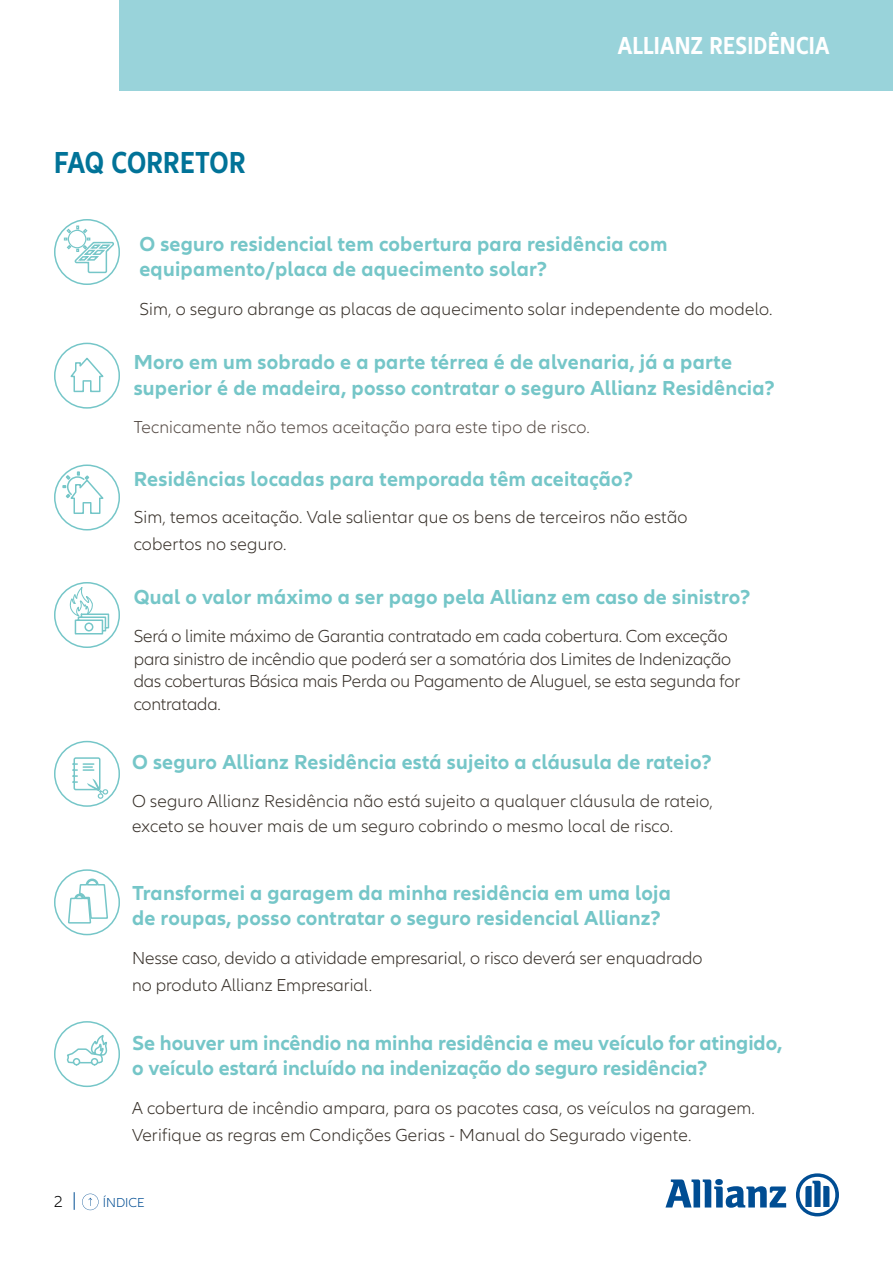
<style>
.page{position:relative;width:893px;height:1263px;background:#fff}
.page>*{position:absolute;margin:0;border:0;box-sizing:border-box;transform-origin:0 0}
.t1{font:700 condensed 31.5px "Allianz Neo";color:#017398}
.t2{font:700 condensed 25.5px "Allianz Neo";letter-spacing:.01em;color:#fff}
.t3{font:700 21px/25.2px "Allianz Neo";letter-spacing:.01em;color:#75c6c8}
.t4{font:300 18px/27px "Allianz Neo";color:#362f28}
.t5{font:300 18px "Allianz Neo";letter-spacing:.01em;color:#554b45}
.t6{font:300 16.5px "Allianz Neo";color:#000}
.t7{font:300 13.5px "Allianz Neo";color:#004d93}
</style>
<div class="page">
<svg style="left:665px;top:1179px;width:121px;height:29px"></svg>
<svg style="left:796px;top:1173px;width:43px;height:43px"></svg>
<div style="left:119px;top:0;width:774px;height:90px;background:#99d3da"></div>
<svg style="left:82px;top:1194px;width:17px;height:16px"></svg>
<svg style="left:74px;top:1192px;width:1px;height:18px"></svg>
<div style="left:54px;top:343px;width:66px;height:66px;border:2px solid #75c6c8;border-radius:50%"></div>
<svg style="left:70px;top:357px;width:34px;height:36px"></svg>
<div style="left:54px;top:464px;width:66px;height:66px;border:2px solid #75c6c8;border-radius:50%"></div>
<svg style="left:62px;top:464px;width:44px;height:50px"></svg>
<div style="left:54px;top:582px;width:66px;height:66px;border:2px solid #75c6c8;border-radius:50%"></div>
<svg style="left:69px;top:585px;width:41px;height:50px"></svg>
<div style="left:54px;top:741px;width:66px;height:66px;border:2px solid #75c6c8;border-radius:50%"></div>
<svg style="left:72px;top:757px;width:36px;height:42px"></svg>
<svg style="left:67px;top:877px;width:42px;height:49px"></svg>
<div style="left:54px;top:869px;width:66px;height:66px;border:2px solid #75c6c8;border-radius:50%"></div>
<div style="left:54px;top:1021px;width:66px;height:66px;border:2px solid #75c6c8;border-radius:50%"></div>
<svg style="left:66px;top:1035px;width:42px;height:31px"></svg>
<div style="left:54px;top:219px;width:66px;height:66px;border:2px solid #75c6c8;border-radius:50%"></div>
<svg style="left:63px;top:219px;width:52px;height:55px"></svg>
<h1 class="t1" style="left:54px;top:144px;width:193px">FAQ CORRETOR</h1>
<h2 class="t2" style="left:618px;top:31px;width:213px">ALLIANZ RESIDÊNCIA</h2>
<p class="t3" style="left:139px;top:232px;width:529px">O seguro residencial tem cobertura para residência com equipamento/placa de aquecimento solar?</p>
<p class="t4" style="left:139px;top:296px;width:635px">Sim, o seguro abrange as placas de aquecimento solar independente do modelo.</p>
<p class="t3" style="left:134px;top:350px;width:643px">Moro em um sobrado e a parte térrea é de alvenaria, já a parte superior é de madeira, posso contratar o seguro Allianz Residência?</p>
<p class="t5" style="left:134px;top:417px;width:458px">Tecnicamente não temos aceitação para este tipo de risco.</p>
<p class="t3" style="left:134px;top:467px;width:501px">Residências locadas para temporada têm aceitação?</p>
<p class="t4" style="left:134px;top:504px;width:555px">Sim, temos aceitação. Vale salientar que os bens de terceiros não estão cobertos no seguro.</p>
<p class="t3" style="left:134px;top:585px;width:618px">Qual o valor máximo a ser pago pela Allianz em caso de sinistro?</p>
<p class="t4" style="left:134px;top:625px;width:608px;line-height:22.5px">Será o limite máximo de Garantia contratado em cada cobertura. Com exceção para sinistro de incêndio que poderá ser a somatória dos Limites de Indenização das coberturas Básica mais Perda ou Pagamento de Aluguel, se esta segunda for contratada.</p>
<p class="t3" style="left:132px;top:749px;width:581px">O seguro Allianz Residência está sujeito a cláusula de rateio?</p>
<p class="t4" style="left:132px;top:788px;width:582px;line-height:25.5px">O seguro Allianz Residência não está sujeito a qualquer cláusula de rateio, exceto se houver mais de um seguro cobrindo o mesmo local de risco.</p>
<p class="t3" style="left:132px;top:881px;width:540px">Transformei a garagem da minha residência em uma loja de roupas, posso contratar o seguro residencial Allianz?</p>
<p class="t4" style="left:132px;top:945px;width:572px">Nesse caso, devido a atividade empresarial, o risco deverá ser enquadrado no produto Allianz Empresarial.</p>
<p class="t3" style="left:132px;top:1031px;width:652px">Se houver um incêndio na minha residência e meu veículo for atingido, o veículo estará incluído na indenização do seguro residência?</p>
<p class="t4" style="left:132px;top:1095px;width:624px">A cobertura de incêndio ampara, para os pacotes casa, os veículos na garagem.<br>Verifique as regras em Condições Gerias - Manual do Segurado vigente.</p>
<p class="t6" style="left:54px;top:1192px;width:10px">2</p>
<p class="t7" style="left:103px;top:1195px;width:43px">ÍNDICE</p>
</div>
